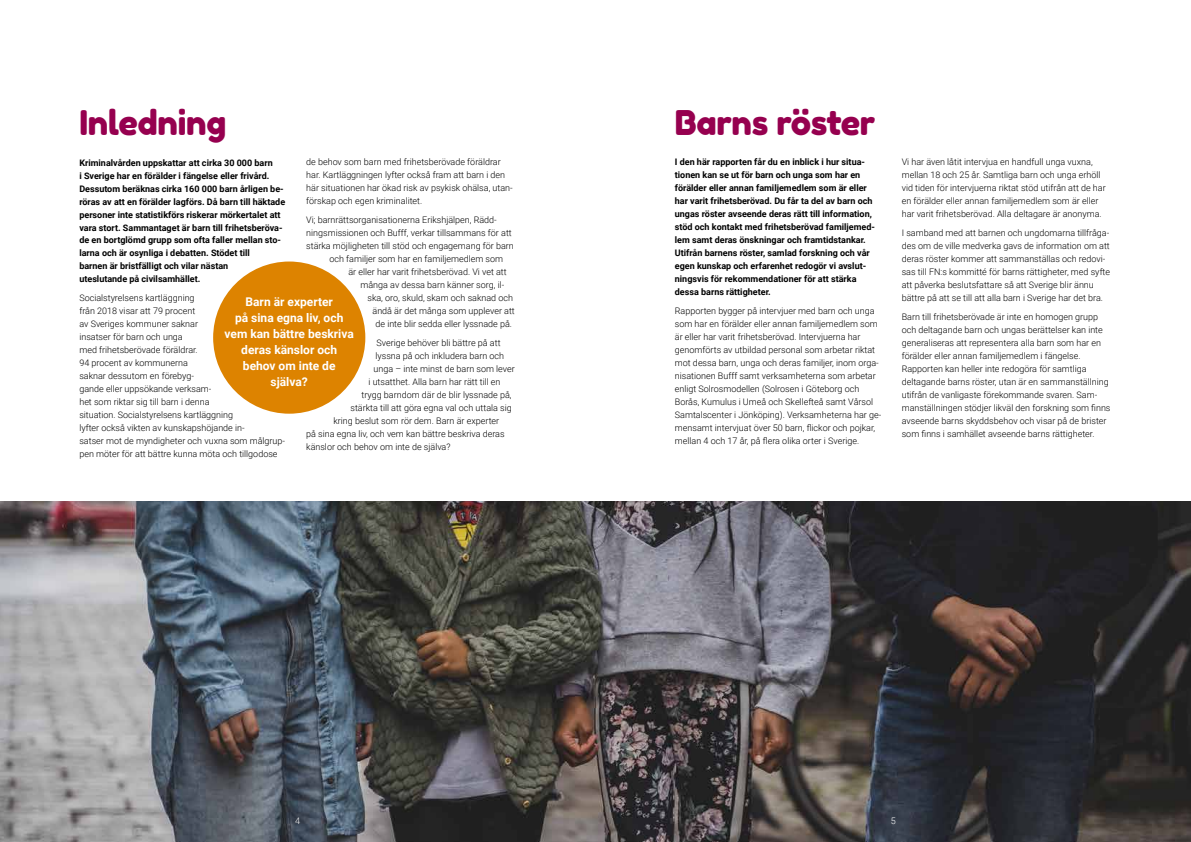
<style>
.page{position:relative;width:1191px;height:842px;background:#fff}
.page>*{position:absolute;margin:0;border:0;box-sizing:border-box;transform-origin:0 0}
.t1{font:34px "Fredoka One";letter-spacing:-.01em;color:#96004f}
.t2{font:700 12px/16px "Roboto";color:#fff;text-align:center}
.t3{font:300 9px/13px "Roboto";color:#000}
.t4{font:700 9px/13px "Roboto";color:#000}
.t5{font:300 9px "Roboto";color:#fff}
</style>
<div class="page">
<img style="left:0;top:502px;width:1191px;height:340px">
<div style="left:213px;top:261px;width:152px;height:153px;background:#dd8300;border-radius:50%"></div>
<h1 class="t1" style="left:79px;top:102px;width:148px">Inledning</h1>
<h1 class="t1" style="left:675px;top:102px;width:202px">Barns röster</h1>
<p class="t4" style="left:79px;top:155px;width:207px">Kriminalvården uppskattar att cirka 30 000 barn<br>i Sverige har en förälder i fängelse eller frivård.<br>Dessutom beräknas cirka 160 000 barn årligen be&shy;röras av att en förälder lagförs. Då barn till häktade personer inte statistikförs riskerar mörkertalet att vara stort. Sammantaget är barn till frihetsberöva&shy;de en bortglömd grupp som ofta faller mellan sto&shy;larna och är osynliga i debatten. Stödet till<br>barnen är bristfälligt och vilar nästan<br>uteslutande på civilsamhället.</p>
<p class="t3" style="left:79px;top:291px;width:207px">Socialstyrelsens kartläggning<br>från 2018 visar att 79 procent<br>av Sveriges kommuner saknar<br>insatser för barn och unga<br>med frihetsberövade föräldrar.<br>94 procent av kommunerna<br>saknar dessutom en förebyg-<br>gande eller uppsökande verksam-<br>het som riktar sig till barn i denna<br>situation. Socialstyrelsens kartläggning<br>lyfter också vikten av kunskapshöjande in-<br>satser mot de myndigheter och vuxna som målgrup&shy;pen möter för att bättre kunna möta och tillgodose</p>
<p class="t4" style="left:675px;top:155px;width:202px">I den här rapporten får du en inblick i hur situa&shy;tionen kan se ut för barn och unga som har en förälder eller annan familjemedlem som är eller har varit frihetsberövad. Du får ta del av barn och ungas röster avseende deras rätt till information, stöd och kontakt med frihetsberövad familjemed&shy;lem samt deras önskningar och framtidstankar.<br>Utifrån barnens röster, samlad forskning och vår egen kunskap och erfarenhet redogör vi avslut&shy;ningsvis för rekommendationer för att stärka dessa barns rättigheter.</p>
<p class="t3" style="left:675px;top:304px;width:208px">Rapporten bygger på intervjuer med barn och unga som har en förälder eller annan familjemedlem som är eller har varit frihetsberövad. Intervjuerna har genomförts av utbildad personal som arbetar riktat mot dessa barn, unga och deras familjer, inom orga&shy;nisationen Bufff samt verksamheterna som arbetar enligt Solrosmodellen (Solrosen i Göteborg och Borås, Kumulus i Umeå och Skellefteå samt Vårsol Samtalscenter i Jönköping). Verksamheterna har ge&shy;mensamt intervjuat över 50 barn, flickor och pojkar, mellan 4 och 17 år, på flera olika orter i Sverige.</p>
<p class="t3" style="left:306px;top:155px;width:208px">de behov som barn med frihetsberövade föräldrar har. Kartläggningen lyfter också fram att barn i den här situationen har ökad risk av psykisk ohälsa, utan&shy;förskap och egen kriminalitet.</p>
<p class="t3" style="left:306px;top:213px;width:192px">Vi; barnrättsorganisationerna Erikshjälpen, Rädd-</p>
<p class="t3" style="left:306px;top:226px;width:207px">ningsmissionen och Bufff, verkar tillsammans för att</p>
<p class="t3" style="left:306px;top:239px;width:209px">stärka möjligheten till stöd och engagemang för barn</p>
<p class="t3" style="left:329px;top:252px;width:175px">och familjer som har en familjemedlem som</p>
<p class="t3" style="left:348px;top:265px;width:160px">är eller har varit frihetsberövad. Vi vet att</p>
<p class="t3" style="left:360px;top:278px;width:145px">många av dessa barn känner sorg, il-</p>
<p class="t3" style="left:367px;top:291px;width:147px">ska, oro, skuld, skam och saknad och</p>
<p class="t3" style="left:372px;top:304px;width:144px">ändå är det många som upplever att</p>
<p class="t3" style="left:375px;top:317px;width:138px">de inte blir sedda eller lyssnade på.</p>
<p class="t3" style="left:376px;top:336px;width:126px">Sverige behöver bli bättre på att</p>
<p class="t3" style="left:375px;top:349px;width:130px">lyssna på och inkludera barn och</p>
<p class="t3" style="left:373px;top:362px;width:143px">unga – inte minst de barn som lever</p>
<p class="t3" style="left:368px;top:375px;width:133px">i utsatthet. Alla barn har rätt till en</p>
<p class="t3" style="left:361px;top:388px;width:152px">trygg barndom där de blir lyssnade på,</p>
<p class="t3" style="left:350px;top:401px;width:163px">stärkta till att göra egna val och uttala sig</p>
<p class="t3" style="left:333px;top:414px;width:167px">kring beslut som rör dem. Barn är experter</p>
<p class="t3" style="left:306px;top:427px;width:200px">på sina egna liv, och vem kan bättre beskriva deras</p>
<p class="t3" style="left:306px;top:440px;width:146px">känslor och behov om inte de själva?</p>
<h2 class="t2" style="left:225px;top:293px;width:131px">Barn är experter<br>på sina egna liv, och vem kan bättre beskriva deras känslor och behov om inte de själva?</h2>
<p class="t3" style="left:901px;top:155px;width:205px">Vi har även låtit intervjua en handfull unga vuxna, mellan 18 och 25 år. Samtliga barn och unga erhöll vid tiden för intervjuerna riktat stöd utifrån att de har en förälder eller annan familjemedlem som är eller har varit frihetsberövad. Alla deltagare är anonyma.</p>
<p class="t3" style="left:901px;top:226px;width:210px">I samband med att barnen och ungdomarna tillfråga&shy;des om de ville medverka gavs de information om att deras röster kommer att sammanställas och redovi&shy;sas till FN:s kommitté för barns rättigheter, med syfte att påverka beslutsfattare så att Sverige blir ännu bättre på att se till att alla barn i Sverige har det bra.</p>
<p class="t3" style="left:901px;top:310px;width:210px">Barn till frihetsberövade är inte en homogen grupp och deltagande barn och ungas berättelser kan inte generaliseras att representera alla barn som har en förälder eller annan familjemedlem i fängelse.<br>Rapporten kan heller inte redogöra för samtliga deltagande barns röster, utan är en sammanställning utifrån de vanligaste förekommande svaren. Sam&shy;manställningen stödjer likväl den forskning som finns avseende barns skyddsbehov och visar på de brister som finns i samhället avseende barns rättigheter.</p>
<p class="t5" style="left:295px;top:814px;width:6px">4</p>
<p class="t5" style="left:890px;top:814px;width:6px">5</p>
</div>
